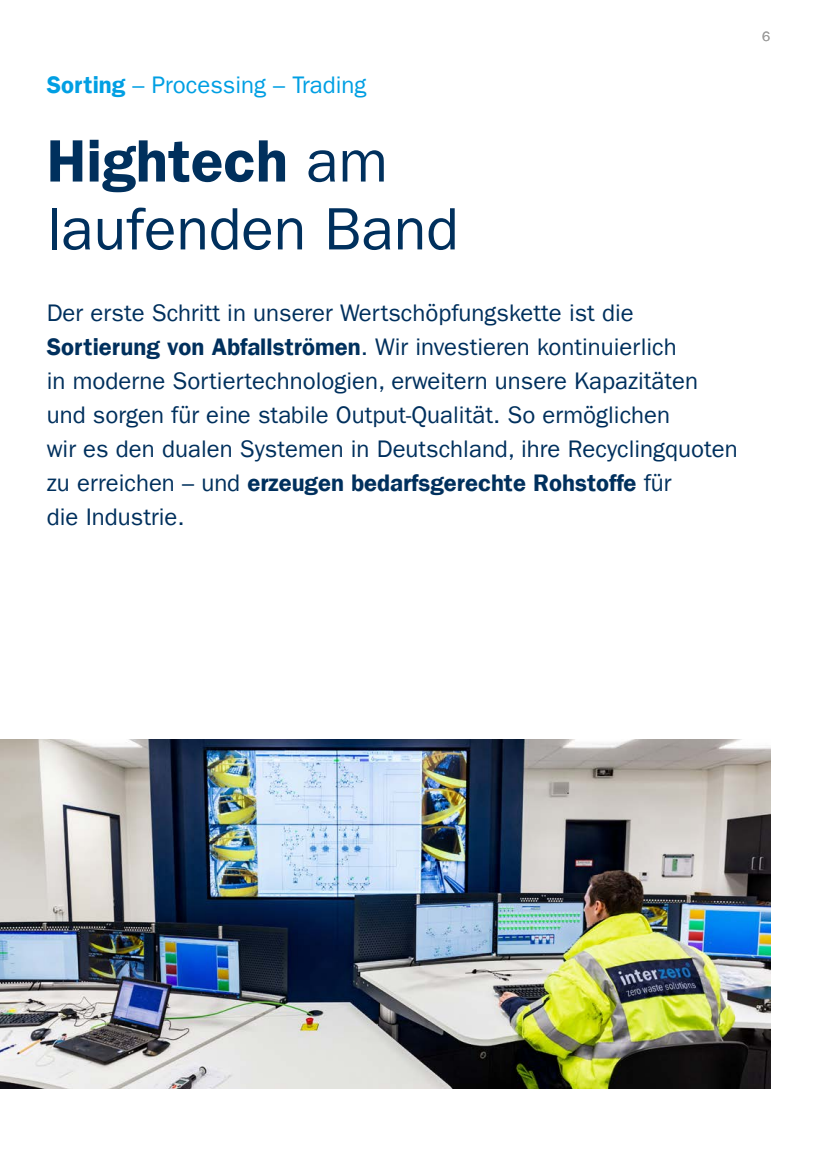
<style>
.page{position:relative;width:817px;height:1157px;background:#fff}
.page>*{position:absolute;margin:0;border:0;box-sizing:border-box;transform-origin:0 0}
.t1{font:60px/67.8px "Franklin Gothic LT";color:#00305d}
.t2{font:24px/34px "Franklin Gothic LT";color:#00305d}
.t3{font:24px "Franklin Gothic LT";color:#009fe3}
.t4{font:13.5px "Franklin Gothic LT";color:#9d9d9c}
.s1{font-weight:600}
</style>
<div class="page">
<img style="left:0;top:739px;width:770px;height:350px">
<p class="t3" style="left:47px;top:71px;width:321px"><span class="s1">Sorting</span> – Processing – Trading</p>
<h1 class="t1" style="left:47px;top:128px;width:413px"><span class="s1">Hightech</span> am laufenden Band</h1>
<p class="t2" style="left:47px;top:296px;width:692px">Der erste Schritt in unserer Wertschöpfungskette ist die <span class="s1">Sortierung von Abfallströmen</span>. Wir investieren kontinuierlich<br>in moderne Sortiertechnologien, erweitern unsere Kapazitäten und sorgen für eine stabile Output-Qualität. So ermöglichen<br>wir es den dualen Systemen in Deutschland, ihre Recyclingquoten zu erreichen – und <span class="s1">erzeugen bedarfsgerechte Rohstoffe</span> für<br>die Industrie.</p>
<p class="t4" style="left:762px;top:29px;width:10px">6</p>
</div>
